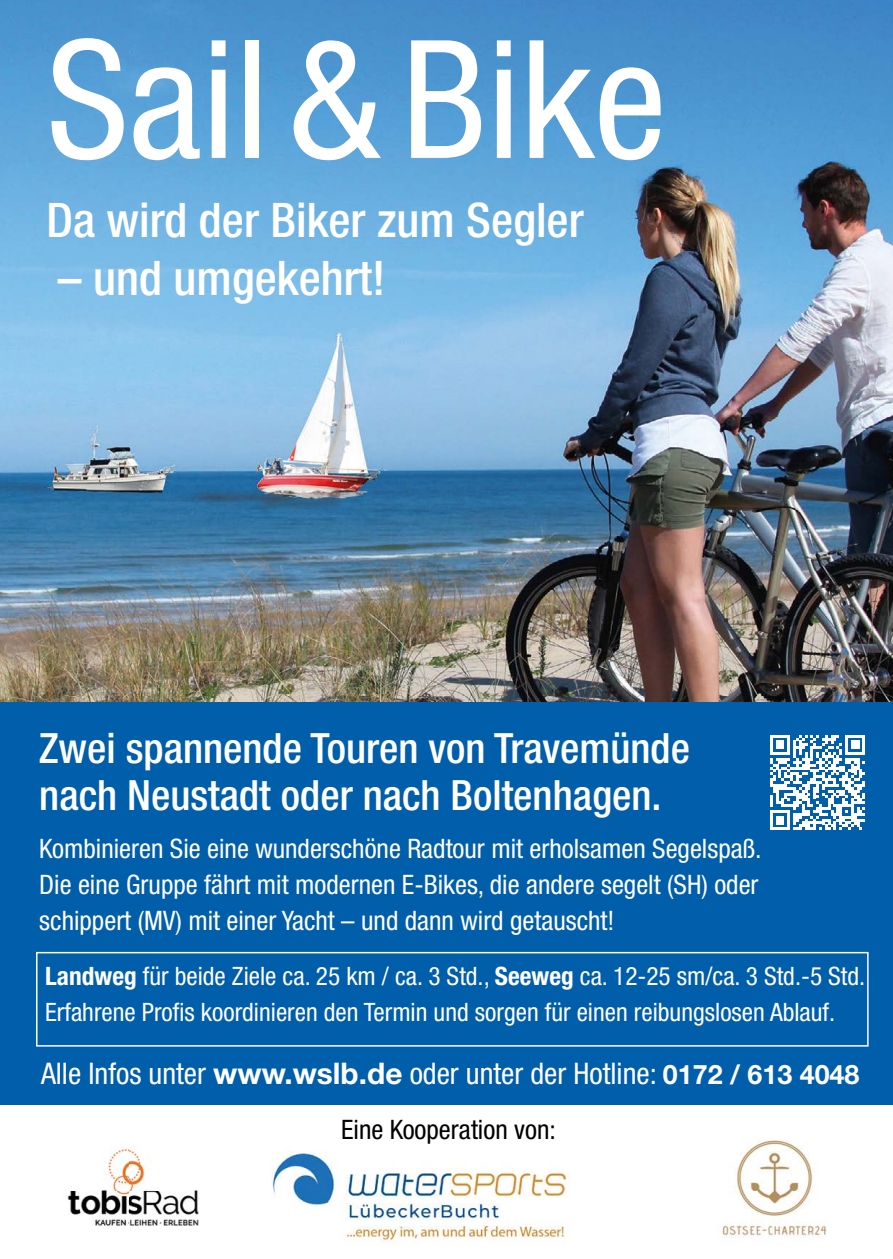
<style>
.page{position:relative;width:893px;height:1259px;background:#fff}
.page>*{position:absolute;margin:0;border:0;box-sizing:border-box;transform-origin:0 0}
.t1{font:condensed 164.4px "Helvetica Neue LT Pro";color:#fff}
.t2{font:500 condensed 47.7px "Helvetica Neue LT Pro";color:#fff}
.t3{font:500 condensed 41.7px/47.7px "Helvetica Neue LT Pro";color:#fff}
.t4{font:condensed 29.7px "Helvetica Neue LT Pro";color:#fff}
.t5{font:condensed 26.7px/35.7px "Helvetica Neue LT Pro";color:#fff;text-align:justify}
.t6{font:condensed 26.7px "Helvetica Neue LT Pro";color:#000}
.t7{font:condensed 25.2px/35.7px "Helvetica Neue LT Pro";color:#fff}
.s1{font-weight:700}
.s2{font-weight:700;font-stretch:normal}
.s3{font-weight:700;font-stretch:normal;font-size:26.7px}
</style>
<div class="page">
<img style="left:0;top:0;width:893px;height:703px">
<div style="left:0;top:703px;width:893px;height:402px;background:#005eaa"></div>
<img style="left:722px;top:1140px;width:105px;height:98px">
<img style="left:67px;top:1148px;width:132px;height:78px">
<img style="left:272px;top:1151px;width:296px;height:93px">
<svg style="left:770px;top:735px;width:95px;height:95px"></svg>
<div style="left:36px;top:952px;width:833px;height:94px;border:1px solid #fff"></div>
<h1 class="t1" style="left:46px;top:3px;width:622px">Sail &amp; Bike</h1>
<h2 class="t2" style="left:46px;top:191px;width:539px">Da wird der Biker zum Segler</h2>
<h2 class="t2" style="left:58px;top:250px;width:329px">– und umgekehrt!</h2>
<h3 class="t3" style="left:39px;top:723px;width:652px">Zwei spannende Touren von Travemünde nach Neustadt oder nach Boltenhagen.</h3>
<p class="t5" style="left:39px;top:830px;width:724px">Kombinieren Sie eine wunderschöne Radtour mit erholsamen Segelspaß.<br>Die eine Gruppe fährt mit modernen E-Bikes, die andere segelt (SH) oder schippert (MV) mit einer Yacht – und dann wird getauscht!</p>
<p class="t7" style="left:45px;top:958px;width:822px"><span class="s1">Landweg</span> für beide Ziele ca. 25 km / ca. 3 Std., <span class="s1">Seeweg</span> ca. 12-25 sm/ca. 3 Std.-5 Std.<br>Erfahrene Profis koordinieren den Termin und sorgen für einen reibungslosen Ablauf.</p>
<p class="t4" style="left:41px;top:1056px;width:820px">Alle Infos unter <span class="s2">www.wslb.de</span> oder unter der Hotline: <span class="s3">0172 / 613 4048</span></p>
<p class="t6" style="left:341px;top:1113px;width:216px">Eine Kooperation von:</p>
</div>
